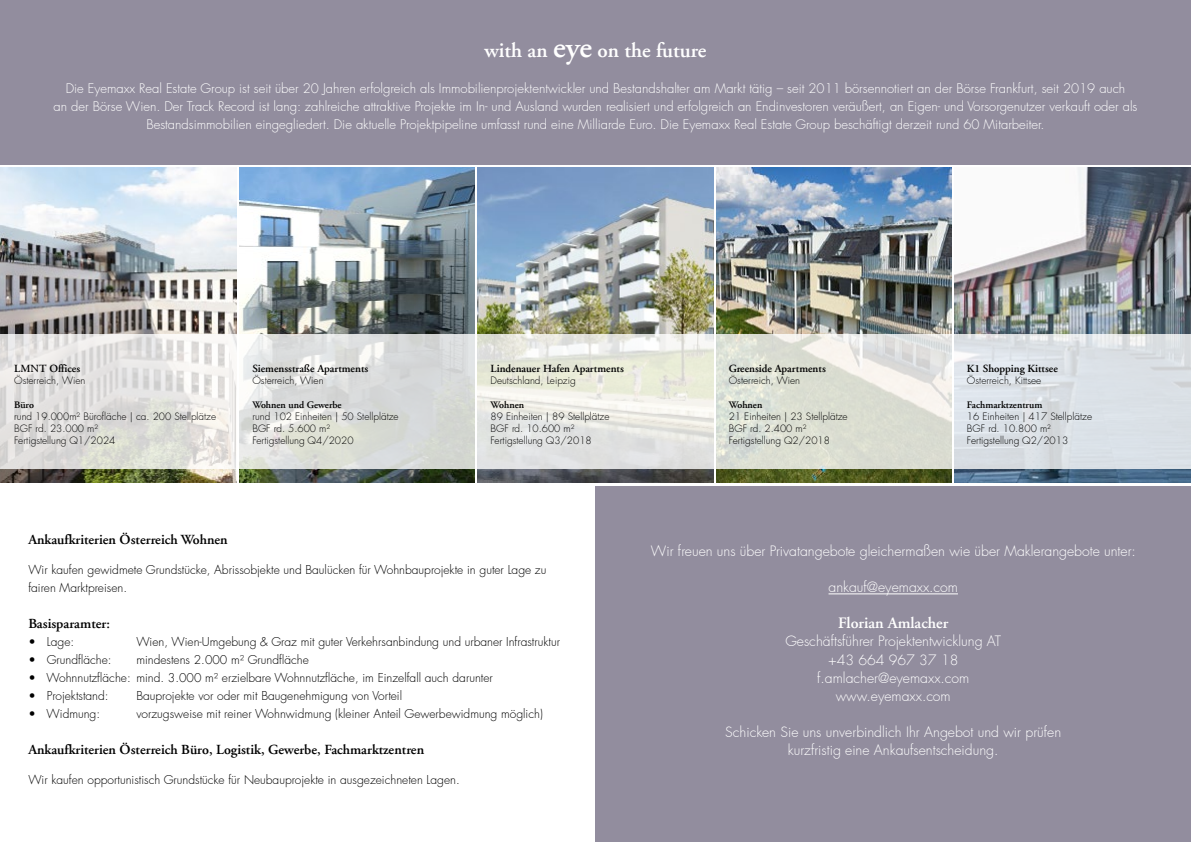
<style>
.page{position:relative;width:1191px;height:842px;background:#fff}
.page>*{position:absolute;margin:0;border:0;box-sizing:border-box;transform-origin:0 0}
.t1{font:600 21px "Adobe Garamond";color:#fff}
.t2{font:600 16px "Adobe Garamond";color:#fff}
.t3{font:300 14px/18px "Futura LT Pro";color:#fff;text-align:center}
.t4{font:600 14px "Adobe Garamond";color:#000}
.t5{font:300 13px/18px "Futura LT Pro";color:#fff;text-align:center}
.t6{font:300 12px/18px "Futura LT Pro";color:#000}
.t7{font:600 11px "Adobe Garamond";color:#000}
.t8{font:300 10px/12px "Futura LT Pro";color:#000}
.t9{font:600 10px "Adobe Garamond";color:#000}
.s1{font-size:31px}
</style>
<div class="page">
<img style="left:240px;top:168px;width:235px;height:314px">
<img style="left:478px;top:168px;width:235px;height:314px">
<img style="left:716px;top:168px;width:235px;height:314px">
<img style="left:954px;top:168px;width:237px;height:314px">
<img style="left:0;top:168px;width:237px;height:314px">
<svg style="left:0;top:334px;width:1191px;height:135px;background:#e0e2df"></svg>
<div style="left:0;top:0;width:1191px;height:164px;background:#928d9e"></div>
<div style="left:595px;top:486px;width:596px;height:356px;background:#928d9e"></div>
<hr style="left:828px;top:593px;width:130px;height:1px;background:#fff">
<h1 class="t1" style="left:484px;top:39px;width:223px">with an <span class="s1">eye</span> on the future</h1>
<p class="t5" style="left:53px;top:80px;width:1085px">Die Eyemaxx Real Estate Group ist seit über 20 Jahren erfolgreich als Immobilienprojektentwickler und Bestandshalter am Markt tätig – seit 2011 börsennotiert an der Börse Frankfurt, seit 2019 auch<br>an der Börse Wien. Der Track Record ist lang: zahlreiche attraktive Projekte im In- und Ausland wurden realisiert und erfolgreich an Endinvestoren veräußert, an Eigen- und Vorsorgenutzer verkauft oder als<br>Bestandsimmobilien eingegliedert. Die aktuelle Projektpipeline umfasst rund eine Milliarde Euro. Die Eyemaxx Real Estate Group beschäftigt derzeit rund 60 Mitarbeiter.</p>
<p class="t7" style="left:14px;top:362px;width:68px">LMNT Offices</p>
<p class="t8" style="left:14px;top:374px;width:73px">Österreich, Wien</p>
<p class="t9" style="left:14px;top:399px;width:21px">Büro</p>
<p class="t8" style="left:14px;top:410px;width:203px">rund 19.000m² Bürofläche | ca. 200 Stellplätze<br>BGF rd. 23.000 m²<br>Fertigstellung Q1/2024</p>
<p class="t7" style="left:252px;top:362px;width:117px">Siemensstraße Apartments</p>
<p class="t8" style="left:252px;top:374px;width:73px">Österreich, Wien</p>
<p class="t9" style="left:252px;top:399px;width:91px">Wohnen und Gewerbe</p>
<p class="t8" style="left:252px;top:410px;width:148px">rund 102 Einheiten | 50 Stellplätze<br>BGF rd. 5.600 m²<br>Fertigstellung Q4/2020</p>
<p class="t7" style="left:490px;top:362px;width:135px">Lindenauer Hafen Apartments</p>
<p class="t8" style="left:490px;top:374px;width:87px">Deutschland, Leipzig</p>
<p class="t9" style="left:490px;top:399px;width:35px">Wohnen</p>
<p class="t8" style="left:490px;top:410px;width:120px">89 Einheiten | 89 Stellplätze<br>BGF rd. 10.600 m²<br>Fertigstellung Q3/2018</p>
<p class="t7" style="left:729px;top:362px;width:99px">Greenside Apartments</p>
<p class="t8" style="left:729px;top:374px;width:73px">Österreich, Wien</p>
<p class="t9" style="left:729px;top:399px;width:35px">Wohnen</p>
<p class="t8" style="left:729px;top:410px;width:120px">21 Einheiten | 23 Stellplätze<br>BGF rd. 2.400 m²<br>Fertigstellung Q2/2018</p>
<p class="t7" style="left:967px;top:362px;width:92px">K1 Shopping Kittsee</p>
<p class="t8" style="left:967px;top:374px;width:76px">Österreich, Kittsee</p>
<p class="t9" style="left:967px;top:399px;width:77px">Fachmarktzentrum</p>
<p class="t8" style="left:967px;top:410px;width:127px">16 Einheiten | 417 Stellplätze<br>BGF rd. 10.800 m²<br>Fertigstellung Q2/2013</p>
<p class="t4" style="left:28px;top:532px;width:201px">Ankaufkriterien Österreich Wohnen</p>
<p class="t6" style="left:28px;top:560px;width:519px">Wir kaufen gewidmete Grundstücke, Abrissobjekte und Baulücken für Wohnbauprojekte in guter Lage zu fairen Marktpreisen.</p>
<p class="t4" style="left:28px;top:616px;width:83px">Basisparamter:</p>
<p class="t6" style="left:28px;top:632px;width:47px">• Lage:</p>
<p class="t6" style="left:136px;top:632px;width:425px">Wien, Wien-Umgebung &amp; Graz mit guter Verkehrsanbindung und urbaner Infrastruktur</p>
<p class="t6" style="left:28px;top:650px;width:85px">• Grundfläche:</p>
<p class="t6" style="left:136px;top:650px;width:174px">mindestens 2.000 m² Grundfläche</p>
<p class="t6" style="left:28px;top:668px;width:466px">• Wohnnutzfläche: mind. 3.000 m² erzielbare Wohnnutzfläche, im Einzelfall auch darunter</p>
<p class="t6" style="left:28px;top:686px;width:82px">• Projektstand:</p>
<p class="t6" style="left:136px;top:686px;width:267px">Bauprojekte vor oder mit Baugenehmigung von Vorteil</p>
<p class="t6" style="left:28px;top:704px;width:73px">• Widmung:</p>
<p class="t6" style="left:136px;top:704px;width:408px">vorzugsweise mit reiner Wohnwidmung (kleiner Anteil Gewerbewidmung möglich)</p>
<p class="t4" style="left:28px;top:742px;width:397px">Ankaufkriterien Österreich Büro, Logistik, Gewerbe, Fachmarktzentren</p>
<p class="t6" style="left:28px;top:770px;width:433px">Wir kaufen opportunistisch Grundstücke für Neubauprojekte in ausgezeichneten Lagen.</p>
<p class="t3" style="left:651px;top:542px;width:486px">Wir freuen uns über Privatangebote gleichermaßen wie über Maklerangebote unter:</p>
<p class="t3" style="left:828px;top:578px;width:131px">ankauf@eyemaxx.com</p>
<h2 class="t2" style="left:838px;top:615px;width:111px">Florian Amlacher</h2>
<p class="t3" style="left:785px;top:632px;width:217px">Geschäftsführer Projektentwicklung AT +43 664 967 37 18 f.amlacher@eyemaxx.com www.eyemaxx.com</p>
<p class="t3" style="left:725px;top:722px;width:337px">Schicken Sie uns unverbindlich Ihr Angebot und wir prüfen kurzfristig eine Ankaufsentscheidung.</p>
</div>
